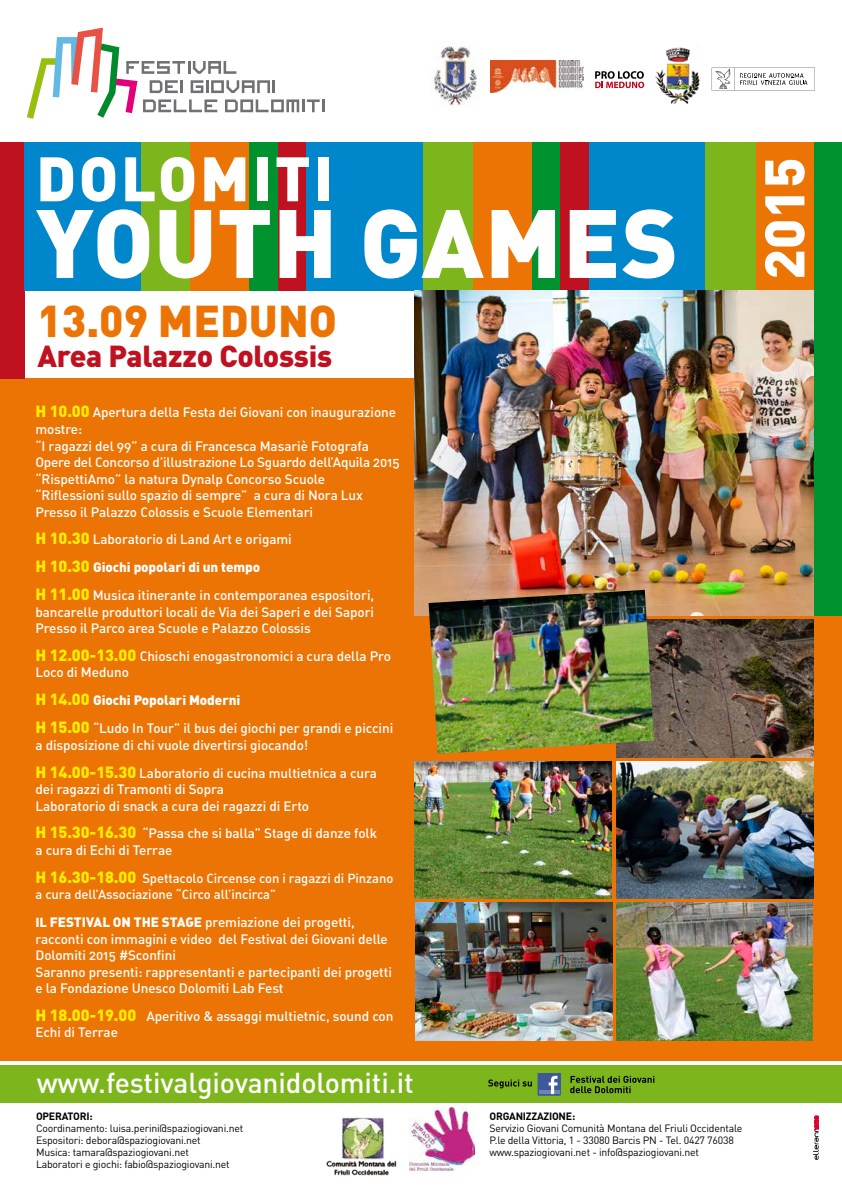
<style>
.page{position:relative;width:842px;height:1191px;background:#fff}
.page>*{position:absolute;margin:0;border:0;box-sizing:border-box;transform-origin:0 0}
.t1{font:900 95.4px "DIN";color:#fff}
.t2{font:900 61.7px "DIN";letter-spacing:.04em;color:#fff}
.t3{font:900 55px "DIN";color:#fff}
.t4{font:900 44px "DIN";color:#ec7405}
.t5{font:900 30px "DIN";letter-spacing:-.01em;color:#c01120}
.t6{font:500 28.3px "DIN";letter-spacing:-.005em;color:#fff}
.t7{font:13.5px/16.5px "DIN Medium Alternate";letter-spacing:-.005em;color:#fff}
.t8{font:900 13.5px "DIN";letter-spacing:-.005em;color:#fff}
.t9{font:13px/16.5px "DIN Medium Alternate";letter-spacing:-.005em;color:#fff}
.t10{font:10.5px/12px "DIN";letter-spacing:-.02em;color:#000}
.t11{font:700 10.5px "DIN";letter-spacing:-.02em;color:#000}
.s1{font-family:"DIN";font-weight:900;font-size:16px;color:#ffed00}
.s2{font-size:16px;color:#ffed00}
.s3{font-family:"DIN Black Alternate";font-size:13px}
.s4{font-family:"DIN Black Alternate"}
</style>
<div class="page">
<div style="left:0;top:378px;width:842px;height:683px;background:#ec7405"></div>
<svg style="left:27px;top:28px;width:298px;height:91px"></svg>
<div style="left:419px;top:142px;width:60px;height:149px;background:#7db61c"></div>
<div style="left:140px;top:142px;width:50px;height:149px;background:#7db61c"></div>
<div style="left:190px;top:142px;width:59px;height:149px;background:#ec7405"></div>
<div style="left:249px;top:142px;width:29px;height:149px;background:#00922e"></div>
<div style="left:278px;top:142px;width:28px;height:149px;background:#c01120"></div>
<div style="left:0;top:142px;width:24px;height:236px;background:#c01120"></div>
<div style="left:306px;top:142px;width:117px;height:149px;background:#0086cb"></div>
<div style="left:24px;top:142px;width:117px;height:149px;background:#0086cb"></div>
<div style="left:473px;top:142px;width:59px;height:149px;background:#ec7405"></div>
<div style="left:532px;top:142px;width:29px;height:149px;background:#00922e"></div>
<div style="left:561px;top:142px;width:28px;height:149px;background:#c01120"></div>
<div style="left:589px;top:142px;width:116px;height:149px;background:#0086cb"></div>
<div style="left:705px;top:142px;width:51px;height:149px;background:#7db61c"></div>
<div style="left:756px;top:142px;width:59px;height:149px;background:#ec7405"></div>
<div style="left:0;top:1065px;width:842px;height:38px;background:#7db61c"></div>
<svg style="left:813px;top:1115px;width:6px;height:44px"></svg>
<svg style="left:488px;top:1079px;width:44px;height:9px"></svg>
<svg style="left:570px;top:1075px;width:84px;height:18px"></svg>
<svg style="left:538px;top:1073px;width:23px;height:22px"></svg>
<img style="left:410px;top:1107px;width:64px;height:63px">
<img style="left:326px;top:1117px;width:70px;height:59px">
<img style="left:415px;top:290px;width:400px;height:325px">
<div style="left:815px;top:142px;width:27px;height:473px;background:#00922e"></div>
<img style="left:415px;top:761px;width:196px;height:137px">
<img style="left:616px;top:619px;width:198px;height:138px">
<img style="left:616px;top:761px;width:198px;height:137px">
<img style="left:415px;top:902px;width:197px;height:138px">
<img style="left:616px;top:902px;width:196px;height:138px">
<img style="left:429px;top:590px;width:225px;height:164px">
<img style="left:433px;top:46px;width:44px;height:60px">
<img style="left:655px;top:47px;width:45px;height:57px">
<svg style="left:715px;top:68px;width:100px;height:22px"></svg>
<img style="left:491px;top:61px;width:92px;height:31px">
<svg style="left:595px;top:71px;width:49px;height:17px"></svg>
<h2 class="t2" style="left:36px;top:138px;width:299px">DOLOMITI</h2>
<h1 class="t1" style="left:36px;top:179px;width:644px">YOUTH GAMES</h1>
<h3 class="t4" style="left:37px;top:291px;width:301px">13.09 MEDUNO</h3>
<h3 class="t5" style="left:37px;top:336px;width:296px">Area Palazzo Colossis</h3>
<p class="t7" style="left:35px;top:404px;width:366px"><span class="s1">H 10.00</span> Apertura della Festa dei Giovani con inaugurazione mostre:<br>“I ragazzi del 99” a cura di Francesca Masariè Fotografa Opere del Concorso d’illustrazione Lo Sguardo dell’Aquila 2015 “RispettiAmo” la natura Dynalp Concorso Scuole<br>“Riflessioni sullo spazio di sempre” a cura di Nora Lux Presso il Palazzo Colossis e Scuole Elementari</p>
<p class="t7" style="left:35px;top:531px;width:258px"><span class="s1">H 10.30</span> Laboratorio di Land Art e origami</p>
<p class="t8" style="left:35px;top:558px;width:226px"><span class="s2">H 10.30</span> Giochi popolari di un tempo</p>
<p class="t7" style="left:35px;top:586px;width:340px;text-align:justify"><span class="s1">H 11.00</span> Musica itinerante in contemporanea espositori, bancarelle produttori locali de Via dei Saperi e dei Sapori Presso il Parco area Scuole e Palazzo Colossis</p>
<p class="t7" style="left:35px;top:647px;width:357px"><span class="s1">H 12.00-13.00</span> Chioschi enogastronomici a cura della Pro<br>Loco di Meduno</p>
<p class="t8" style="left:35px;top:691px;width:206px"><span class="s2">H 14.00</span> Giochi Popolari Moderni</p>
<p class="t7" style="left:35px;top:719px;width:359px"><span class="s1">H 15.00</span> “Ludo In Tour” il bus dei giochi per grandi e piccini a disposizione di chi vuole divertirsi giocando!</p>
<p class="t7" style="left:35px;top:764px;width:343px"><span class="s1">H 14.00-15.30</span> Laboratorio di cucina multietnica a cura dei ragazzi di Tramonti di Sopra<br>Laboratorio di snack a cura dei ragazzi di Erto</p>
<p class="t7" style="left:35px;top:824px;width:343px"><span class="s1">H 15.30-16.30</span> “Passa che si balla” Stage di danze folk a cura di Echi di Terrae</p>
<p class="t9" style="left:35px;top:869px;width:359px"><span class="s1">H 16.30-18.00</span> Spettacolo Circense con i ragazzi di Pinzano a cura dell’Associazione “Circo all’incirca”</p>
<p class="t7" style="left:35px;top:913px;width:358px"><span class="s3">IL</span> <span class="s4">FESTIVAL ON THE STAGE</span> premiazione dei progetti, racconti con immagini e video del Festival dei Giovani delle Dolomiti 2015 #Sconfini<br>Saranno presenti: rappresentanti e partecipanti dei progetti e la Fondazione Unesco Dolomiti Lab Fest</p>
<p class="t7" style="left:35px;top:1007px;width:360px"><span class="s1">H 18.00-19.00</span> Aperitivo &amp; assaggi multietnic, sound con<br>Echi di Terrae</p>
<h3 class="t6" style="left:37px;top:1065px;width:379px">www.festivalgiovanidolomiti.it</h3>
<p class="t11" style="left:36px;top:1109px;width:58px">OPERATORI:</p>
<p class="t10" style="left:36px;top:1121px;width:209px">Coordinamento: luisa.perini@spaziogiovani.net Espositori: debora@spaziogiovani.net<br>Musica: tamara@spaziogiovani.net<br>Laboratori e giochi: fabio@spaziogiovani.net</p>
<p class="t11" style="left:489px;top:1109px;width:87px">ORGANIZZAZIONE:</p>
<p class="t10" style="left:489px;top:1122px;width:254px">Servizio Giovani Comunità Montana del Friuli Occidentale<br>P.le della Vittoria, 1 - 33080 Barcis PN - Tel. 0427 76038 www.spaziogiovani.net - info@spaziogiovani.net</p>
<h3 class="t3" style="left:748px;top:280px;width:124px;rotate:-90deg">2015</h3>
</div>
